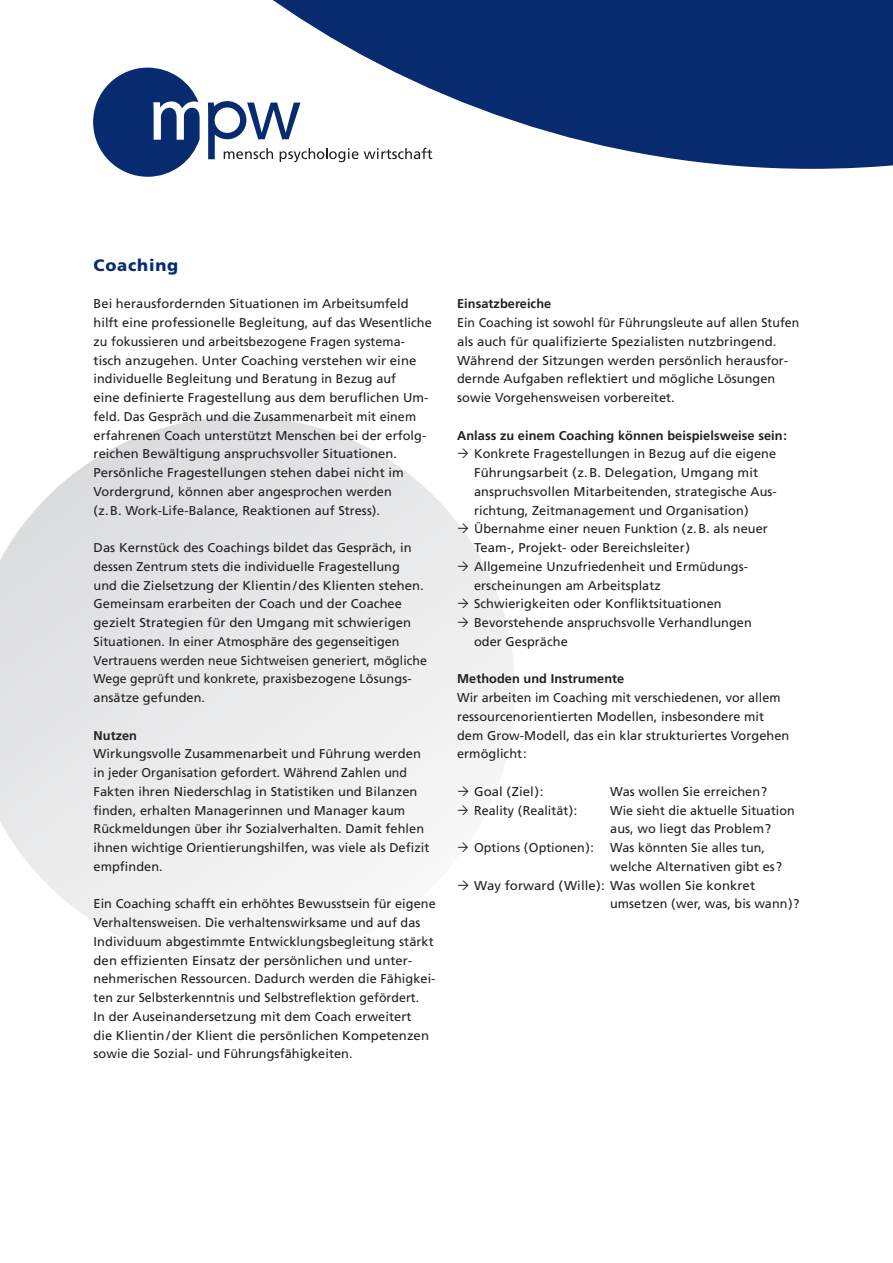
<style>
.page{position:relative;width:893px;height:1263px;background:#fff}
.page>*{position:absolute;margin:0;border:0;box-sizing:border-box;transform-origin:0 0}
.t1{font:900 16.5px "Frutiger LT Std";letter-spacing:.05em;color:#082b70}
.t2{font:12.75px/18.8px "Frutiger LT Std";letter-spacing:.005em;color:#231f20}
.t3{font:700 12.75px "Frutiger LT Std";letter-spacing:.005em;color:#231f20}
</style>
<div class="page">
<svg style="left:273px;top:0;width:620px;height:169px;fill:#082b70"></svg>
<svg style="left:93px;top:68px;width:107px;height:109px"></svg>
<svg style="left:208px;top:101px;width:150px;height:61px"></svg>
<svg style="left:364px;top:148px;width:68px;height:11px"></svg>
<svg style="left:0;top:417px;width:515px;height:547px;fill:#ececed"></svg>
<svg style="left:458px;top:449px;width:10px;height:9px"></svg>
<svg style="left:458px;top:524px;width:10px;height:9px"></svg>
<svg style="left:458px;top:561px;width:10px;height:10px"></svg>
<svg style="left:458px;top:599px;width:10px;height:9px"></svg>
<svg style="left:458px;top:618px;width:10px;height:9px"></svg>
<svg style="left:458px;top:786px;width:11px;height:10px"></svg>
<svg style="left:458px;top:805px;width:10px;height:10px"></svg>
<svg style="left:458px;top:843px;width:10px;height:9px"></svg>
<svg style="left:458px;top:880px;width:11px;height:10px"></svg>
<p class="t1" style="left:94px;top:255px;width:86px">Coaching</p>
<p class="t2" style="left:94px;top:295px;width:340px">Bei herausfordernden Situationen im Arbeitsumfeld hilft eine professionelle Begleitung, auf das Wesentliche zu fokussieren und arbeitsbezogene Fragen systema&shy;tisch anzugehen. Unter Coaching verstehen wir eine individuelle Begleitung und Beratung in Bezug auf<br>eine definierte Fragestellung aus dem beruflichen Um&shy;feld. Das Gespräch und die Zusammenarbeit mit einem erfahrenen Coach unterstützt Menschen bei der erfolg&shy;reichen Bewältigung anspruchsvoller Situationen.<br>Persönliche Fragestellungen stehen dabei nicht im Vordergrund, können aber angesprochen werden<br>(z.B. Work-Life-Balance, Reaktionen auf Stress).</p>
<p class="t2" style="left:94px;top:538px;width:335px">Das Kernstück des Coachings bildet das Gespräch, in dessen Zentrum stets die individuelle Fragestellung<br>und die Zielsetzung der Klientin /des Klienten stehen.<br>Gemeinsam erarbeiten der Coach und der Coachee gezielt Strategien für den Umgang mit schwierigen Situationen. In einer Atmosphäre des gegenseitigen Vertrauens werden neue Sichtweisen generiert, mögliche Wege geprüft und konkrete, praxisbezogene Lösungs&shy;ansätze gefunden.</p>
<p class="t3" style="left:94px;top:728px;width:45px">Nutzen</p>
<p class="t2" style="left:94px;top:745px;width:337px">Wirkungsvolle Zusammenarbeit und Führung werden in jeder Organisation gefordert. Während Zahlen und Fakten ihren Niederschlag in Statistiken und Bilanzen finden, erhalten Managerinnen und Manager kaum Rückmeldungen über ihr Sozialverhalten. Damit fehlen ihnen wichtige Orientierungshilfen, was viele als Defizit empfinden.</p>
<p class="t2" style="left:94px;top:895px;width:344px">Ein Coaching schafft ein erhöhtes Bewusstsein für eigene Verhaltensweisen. Die verhaltenswirksame und auf das Individuum abgestimmte Entwicklungsbegleitung stärkt den effizienten Einsatz der persönlichen und unter&shy;nehmerischen Ressourcen. Dadurch werden die Fähigkei&shy;ten zur Selbsterkenntnis und Selbstreflektion gefördert.<br>In der Auseinandersetzung mit dem Coach erweitert<br>die Klientin/der Klient die persönlichen Kompetenzen sowie die Sozial- und Führungsfähigkeiten.</p>
<p class="t3" style="left:457px;top:296px;width:96px">Einsatzbereiche</p>
<p class="t2" style="left:457px;top:313px;width:344px">Ein Coaching ist sowohl für Führungsleute auf allen Stufen als auch für qualifizierte Spezialisten nutzbringend.<br>Während der Sitzungen werden persönlich herausfor&shy;dernde Aufgaben reflektiert und mögliche Lösungen sowie Vorgehensweisen vorbereitet.</p>
<p class="t3" style="left:457px;top:428px;width:331px">Anlass zu einem Coaching können beispielsweise sein:</p>
<p class="t2" style="left:474px;top:445px;width:304px">Konkrete Fragestellungen in Bezug auf die eigene Führungsarbeit (z.B. Delegation, Umgang mit anspruchsvollen Mitarbeitenden, strategische Aus&shy;richtung, Zeitmanagement und Organisation)<br>Übernahme einer neuen Funktion (z.B. als neuer Team-, Projekt- oder Bereichsleiter)<br>Allgemeine Unzufriedenheit und Ermüdungs&shy;erscheinungen am Arbeitsplatz<br>Schwierigkeiten oder Konfliktsituationen Bevorstehende anspruchsvolle Verhandlungen oder Gespräche</p>
<p class="t3" style="left:457px;top:671px;width:169px">Methoden und Instrumente</p>
<p class="t2" style="left:457px;top:688px;width:334px">Wir arbeiten im Coaching mit verschiedenen, vor allem ressourcenorientierten Modellen, insbesondere mit dem Grow-Modell, das ein klar strukturiertes Vorgehen ermöglicht:</p>
<p class="t2" style="left:474px;top:782px;width:71px">Goal (Ziel):</p>
<p class="t2" style="left:610px;top:782px;width:158px">Was wollen Sie erreichen?</p>
<p class="t2" style="left:474px;top:801px;width:105px">Reality (Realität):</p>
<p class="t2" style="left:610px;top:801px;width:186px">Wie sieht die aktuelle Situation aus, wo liegt das Problem?</p>
<p class="t2" style="left:474px;top:838px;width:121px">Options (Optionen):</p>
<p class="t2" style="left:610px;top:838px;width:156px">Was könnten Sie alles tun,</p>
<p class="t2" style="left:610px;top:857px;width:173px">welche Alternativen gibt es?</p>
<p class="t2" style="left:474px;top:876px;width:282px">Way forward (Wille): Was wollen Sie konkret</p>
<p class="t2" style="left:610px;top:895px;width:191px">umsetzen (wer, was, bis wann)?</p>
</div>
